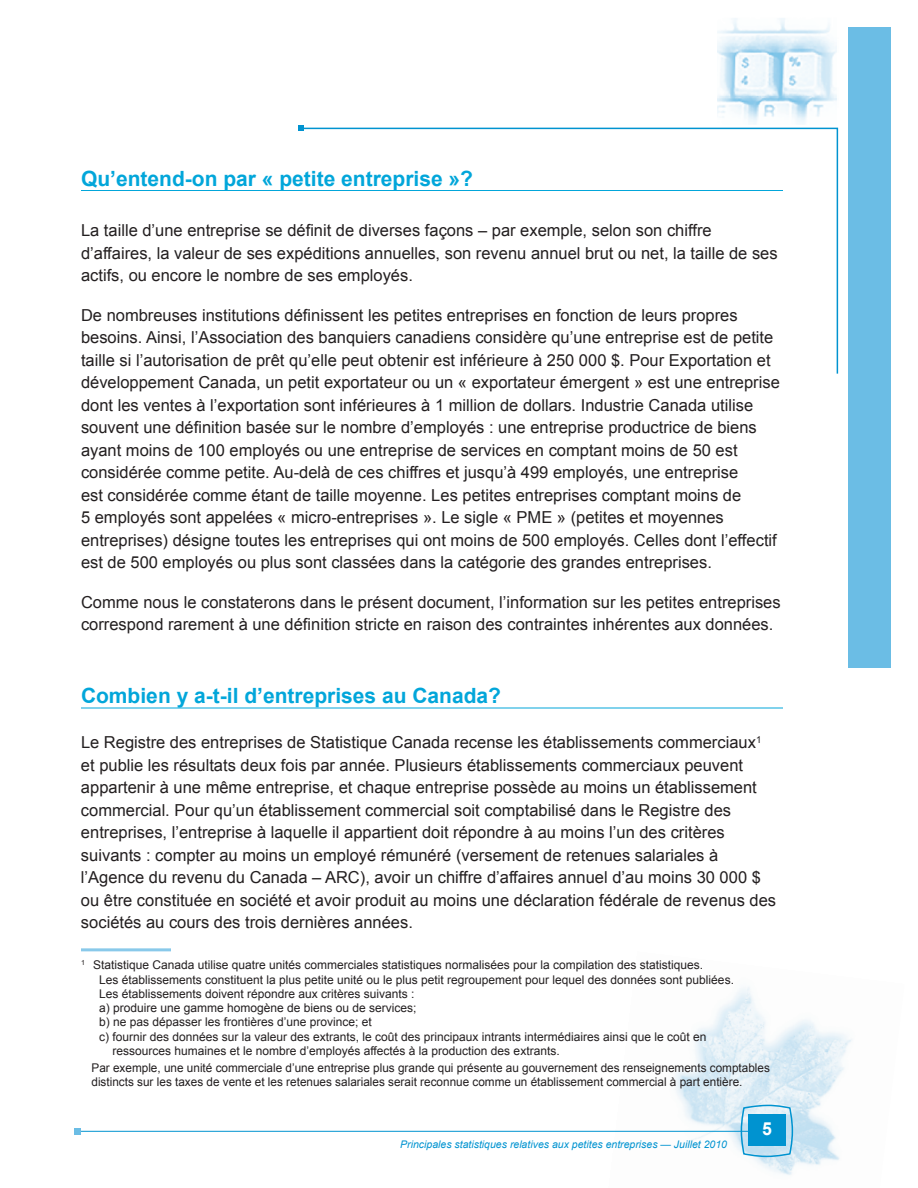
<style>
.page{position:relative;width:918px;height:1188px;background:#fff}
.page>*{position:absolute;margin:0;border:0;box-sizing:border-box;transform-origin:0 0}
.t1{font:700 21px "Arial";color:#02a6da}
.t2{font:700 18px "Arial";color:#fff}
.t3{font:16.5px/22.5px "Arial";color:#231f20}
.t4{font:12px/14.2px "Arial";color:#231f20}
.t5{font:italic 10.5px "Arial";color:#0093d0}
</style>
<div class="page">
<img style="left:608px;top:987px;width:244px;height:188px">
<hr style="left:81px;top:1131px;width:670px;height:1px;background:#0093d0">
<div style="left:848px;top:27px;width:43px;height:640px;background:#6bbde5"></div>
<svg style="left:304px;top:127px;width:535px;height:247px"></svg>
<svg style="left:298px;top:125px;width:6px;height:6px"></svg>
<img style="left:717px;top:18px;width:120px;height:106px">
<hr style="left:81px;top:190px;width:702px;height:1px;background:#02a6da">
<hr style="left:81px;top:708px;width:702px;height:1px;background:#02a6da">
<hr style="left:81px;top:948px;width:90px;height:3px;background:#89c9ea">
<div style="left:74px;top:1128px;width:7px;height:7px;background:#6bbde5"></div>
<svg style="left:740px;top:1104px;width:54px;height:54px;background:#66bce1"></svg>
<p class="t1" style="left:81px;top:164px;width:394px">Qu’entend-on par « petite entreprise »?</p>
<p class="t3" style="left:81px;top:219px;width:698px">La taille d’une entreprise se définit de diverses façons – par exemple, selon son chiffre d’affaires, la valeur de ses expéditions annuelles, son revenu annuel brut ou net, la taille de ses actifs, ou encore le nombre de ses employés.</p>
<p class="t3" style="left:81px;top:304px;width:700px">De nombreuses institutions définissent les petites entreprises en fonction de leurs propres besoins. Ainsi, l’Association des banquiers canadiens considère qu’une entreprise est de petite taille si l’autorisation de prêt qu’elle peut obtenir est inférieure à 250 000 $. Pour Exportation et développement Canada, un petit exportateur ou un « exportateur émergent » est une entreprise dont les ventes à l’exportation sont inférieures à 1 million de dollars. Industrie Canada utilise souvent une définition basée sur le nombre d’employés : une entreprise productrice de biens ayant moins de 100 employés ou une entreprise de services en comptant moins de 50 est considérée comme petite. Au-delà de ces chiffres et jusqu’à 499 employés, une entreprise<br>est considérée comme étant de taille moyenne. Les petites entreprises comptant moins de<br>5 employés sont appelées « micro-entreprises ». Le sigle « PME » (petites et moyennes entreprises) désigne toutes les entreprises qui ont moins de 500 employés. Celles dont l’effectif est de 500 employés ou plus sont classées dans la catégorie des grandes entreprises.</p>
<p class="t3" style="left:81px;top:591px;width:701px">Comme nous le constaterons dans le présent document, l’information sur les petites entreprises correspond rarement à une définition stricte en raison des contraintes inhérentes aux données.</p>
<p class="t1" style="left:81px;top:682px;width:422px">Combien y a-t-il d’entreprises au Canada?</p>
<p class="t3" style="left:81px;top:731px;width:697px">Le Registre des entreprises de Statistique Canada recense les établissements commerciaux<sup>1 </sup>et publie les résultats deux fois par année. Plusieurs établissements commerciaux peuvent appartenir à une même entreprise, et chaque entreprise possède au moins un établissement commercial. Pour qu’un établissement commercial soit comptabilisé dans le Registre des entreprises, l’entreprise à laquelle il appartient doit répondre à au moins l’un des critères suivants : compter au moins un employé rémunéré (versement de retenues salariales à l’Agence du revenu du Canada – ARC), avoir un chiffre d’affaires annuel d’au moins 30 000 $ ou être constituée en société et avoir produit au moins une déclaration fédérale de revenus des sociétés au cours des trois dernières années.</p>
<p class="t4" style="left:81px;top:958px;width:624px"><sup>1</sup> Statistique Canada utilise quatre unités commerciales statistiques normalisées pour la compilation des statistiques.</p>
<p class="t4" style="left:99px;top:972px;width:637px">Les établissements constituent la plus petite unité ou le plus petit regroupement pour lequel des données sont publiées.</p>
<p class="t4" style="left:99px;top:987px;width:317px">Les établissements doivent répondre aux critères suivants :</p>
<p class="t4" style="left:99px;top:1001px;width:319px">a) produire une gamme homogène de biens ou de services;</p>
<p class="t4" style="left:99px;top:1015px;width:274px">b) ne pas dépasser les frontières d’une province; et</p>
<p class="t4" style="left:99px;top:1029px;width:609px">c) fournir des données sur la valeur des extrants, le coût des principaux intrants intermédiaires ainsi que le coût en</p>
<p class="t4" style="left:112px;top:1044px;width:449px">ressources humaines et le nombre d’employés affectés à la production des extrants.</p>
<p class="t4" style="left:92px;top:1061px;width:680px">Par exemple, une unité commerciale d’une entreprise plus grande qui présente au gouvernement des renseignements comptables distincts sur les taxes de vente et les retenues salariales serait reconnue comme un établissement commercial à part entière.</p>
<p class="t2" style="left:762px;top:1117px;width:11px">5</p>
<p class="t5" style="left:400px;top:1137px;width:328px">Principales statistiques relatives aux petites entreprises — Juillet 2010</p>
</div>
